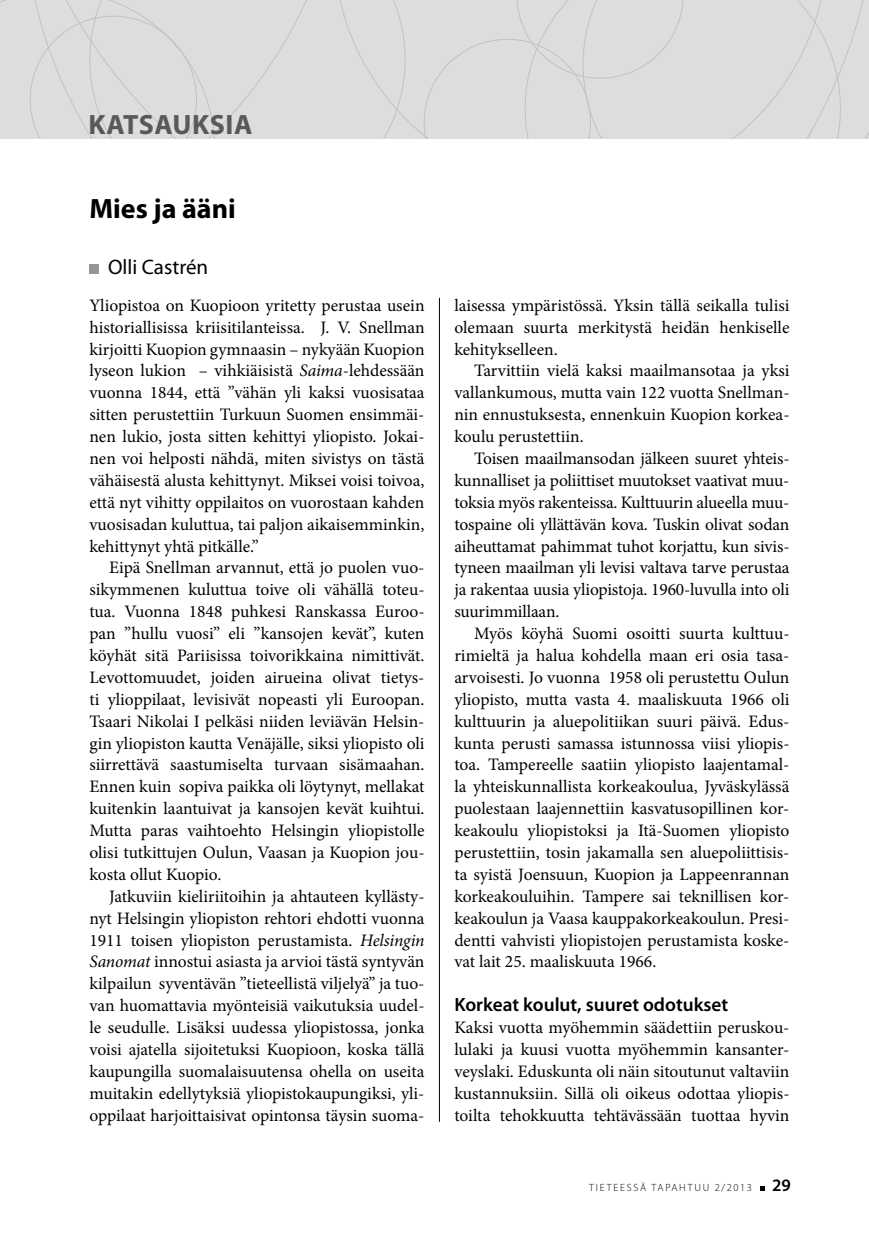
<style>
.page{position:relative;width:869px;height:1241px;background:#fff}
.page>*{position:absolute;margin:0;border:0;box-sizing:border-box;transform-origin:0 0}
.t1{font:700 28px "Myriad Pro";color:#000}
.t2{font:700 28px "Myriad Pro";letter-spacing:.02em;color:#58595b}
.t3{font:21px "Myriad Pro";color:#000}
.t4{font:600 19.25px "Myriad Pro";color:#000}
.t5{font:17.5px/21.9px "Minion Pro";letter-spacing:-.005em;color:#000;text-align:justify}
.t6{font:300 10.5px "Myriad Pro";letter-spacing:.17em;color:#000}
.s1{font-style:italic}
.s2{font-weight:600;font-size:17.5px}
</style>
<div class="page">
<svg style="left:760px;top:1186px;width:4px;height:4px"></svg>
<hr style="left:439px;top:298px;width:1px;height:823px;background:#000">
<div style="left:89px;top:264px;width:10px;height:10px;background:#939598"></div>
<div style="left:405px;top:0;width:18px;height:139px;background:#dcddde"></div>
<div style="left:423px;top:0;width:445px;height:139px;background:#dcddde"></div>
<div style="left:0;top:0;width:89px;height:139px;background:#dcddde"></div>
<div style="left:89px;top:0;width:316px;height:139px;background:#dcddde"></div>
<h1 class="t2" style="left:88px;top:106px;width:165px">KATSAUKSIA</h1>
<h1 class="t1" style="left:89px;top:190px;width:148px">Mies ja ääni</h1>
<p class="t3" style="left:108px;top:254px;width:102px">Olli Castrén</p>
<p class="t5" style="left:89px;top:294px;width:336px">Yliopistoa on Kuopioon yritetty perustaa usein historiallisissa kriisitilanteissa. J. V. Snellman kirjoitti Kuopion gymnaasin – nykyään Kuopion lyseon lukion – vihkiäisistä <span class="s1">Saima</span>-lehdessään vuonna 1844, että ”vähän yli kaksi vuosisataa sitten perustettiin Turkuun Suomen ensimmäi&shy;nen lukio, josta sitten kehittyi yliopisto. Jokai&shy;nen voi helposti nähdä, miten sivistys on tästä vähäisestä alusta kehittynyt. Miksei voisi toivoa, että nyt vihitty oppilaitos on vuorostaan kahden vuosisadan kuluttua, tai paljon aikaisemminkin, kehittynyt yhtä pitkälle.”</p>
<p class="t5" style="left:89px;top:557px;width:336px;text-indent:20px">Eipä Snellman arvannut, että jo puolen vuo&shy;sikymmenen kuluttua toive oli vähällä toteu&shy;tua. Vuonna 1848 puhkesi Ranskassa Euroo&shy;pan ”hullu vuosi” eli ”kansojen kevät”, kuten köyhät sitä Pariisissa toivorikkaina nimittivät.<br>Levottomuudet, joiden airueina olivat tietys&shy;ti ylioppilaat, levisivät nopeasti yli Euroopan.<br>Tsaari Nikolai I pelkäsi niiden leviävän Helsin&shy;gin yliopiston kautta Venäjälle, siksi yliopisto oli siirrettävä saastumiselta turvaan sisämaahan.<br>Ennen kuin sopiva paikka oli löytynyt, mellakat kuitenkin laantuivat ja kansojen kevät kuihtui.<br>Mutta paras vaihtoehto Helsingin yliopistolle olisi tutkittujen Oulun, Vaasan ja Kuopion jou&shy;kosta ollut Kuopio.</p>
<p class="t5" style="left:89px;top:885px;width:336px;text-indent:20px">Jatkuviin kieliriitoihin ja ahtauteen kyllästy&shy;nyt Helsingin yliopiston rehtori ehdotti vuonna 1911 toisen yliopiston perustamista. <span class="s1">Helsingin Sanomat</span> innostui asiasta ja arvioi tästä syntyvän kilpailun syventävän ”tieteellistä viljelyä” ja tuo&shy;van huomattavia myönteisiä vaikutuksia uudel&shy;le seudulle. Lisäksi uudessa yliopistossa, jonka voisi ajatella sijoitetuksi Kuopioon, koska tällä kaupungilla suomalaisuutensa ohella on useita muitakin edellytyksiä yliopistokaupungiksi, yli&shy;oppilaat harjoittaisivat opintonsa täysin suoma-</p>
<p class="t5" style="left:454px;top:294px;width:336px">laisessa ympäristössä. Yksin tällä seikalla tulisi olemaan suurta merkitystä heidän henkiselle kehitykselleen.</p>
<p class="t5" style="left:454px;top:360px;width:336px;text-indent:20px">Tarvittiin vielä kaksi maailmansotaa ja yksi vallankumous, mutta vain 122 vuotta Snellman&shy;nin ennustuksesta, ennenkuin Kuopion korkea&shy;koulu perustettiin.</p>
<p class="t5" style="left:454px;top:447px;width:336px;text-indent:20px">Toisen maailmansodan jälkeen suuret yhteis&shy;kunnalliset ja poliittiset muutokset vaativat muu&shy;toksia myös rakenteissa. Kulttuurin alueella muu&shy;tospaine oli yllättävän kova. Tuskin olivat sodan aiheuttamat pahimmat tuhot korjattu, kun sivis&shy;tyneen maailman yli levisi valtava tarve perustaa ja rakentaa uusia yliopistoja. 1960-luvulla into oli suurimmillaan.</p>
<p class="t5" style="left:454px;top:622px;width:336px;text-indent:20px">Myös köyhä Suomi osoitti suurta kulttuu&shy;rimieltä ja halua kohdella maan eri osia tasa&shy;arvoisesti. Jo vuonna 1958 oli perustettu Oulun yliopisto, mutta vasta 4. maaliskuuta 1966 oli kulttuurin ja aluepolitiikan suuri päivä. Edus&shy;kunta perusti samassa istunnossa viisi yliopis&shy;toa. Tampereelle saatiin yliopisto laajentamal&shy;la yhteiskunnallista korkeakoulua, Jyväskylässä puolestaan laajennettiin kasvatusopillinen kor&shy;keakoulu yliopistoksi ja Itä-Suomen yliopisto perustettiin, tosin jakamalla sen aluepoliittisis&shy;ta syistä Joensuun, Kuopion ja Lappeenrannan korkeakouluihin. Tampere sai teknillisen kor&shy;keakoulun ja Vaasa kauppakorkeakoulun. Presi&shy;dentti vahvisti yliopistojen perustamista koske&shy;vat lait 25. maaliskuuta 1966.</p>
<p class="t4" style="left:454px;top:992px;width:275px">Korkeat koulut, suuret odotukset</p>
<p class="t5" style="left:454px;top:1016px;width:336px">Kaksi vuotta myöhemmin säädettiin peruskou&shy;lulaki ja kuusi vuotta myöhemmin kansanter&shy;veyslaki. Eduskunta oli näin sitoutunut valtaviin kustannuksiin. Sillä oli oikeus odottaa yliopis&shy;toilta tehokkuutta tehtävässään tuottaa hyvin</p>
<p class="t6" style="left:589px;top:1181px;width:203px">TIETEESSÄ TAPAHTUU 2/2013 <span class="s2">29</span></p>
</div>
